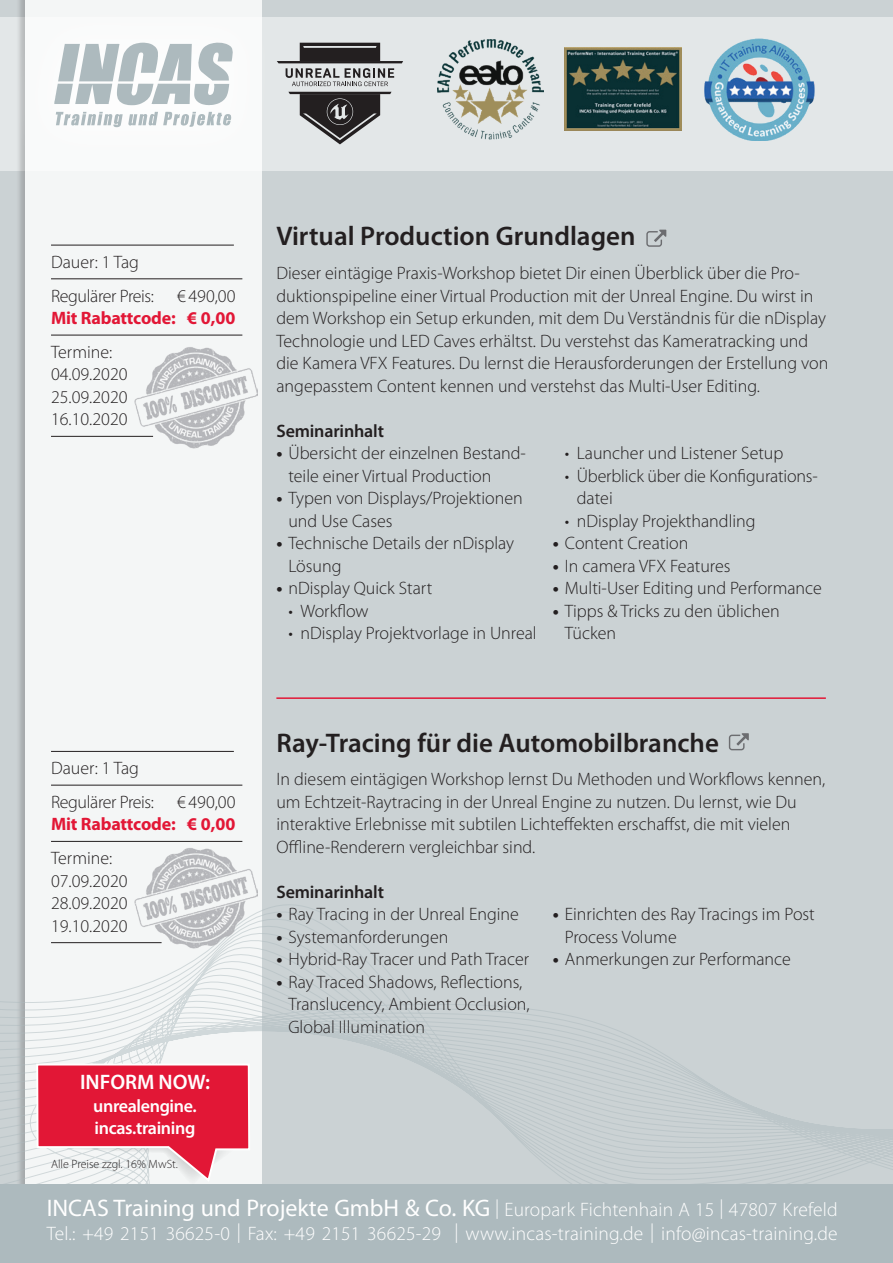
<style>
.page{position:relative;width:893px;height:1263px;background:#cbd2d4}
.page>*{position:absolute;margin:0;border:0;box-sizing:border-box;transform-origin:0 0}
.t1{font:600 27px "Myriad Pro";color:#231f20}
.t2{font:600 21px "Myriad Pro";color:#fff}
.t3{font:300 19.5px/24px "Myriad Pro";letter-spacing:.01em;color:#fff}
.t4{font:300 18px/22.5px "Myriad Pro";color:#231f20}
.t5{font:300 18px/33.8px "Myriad Pro";letter-spacing:-.02em;color:#231f20}
.t6{font:700 18px "Myriad Pro";letter-spacing:-.01em;color:#e21736}
.t7{font:600 18px/22.5px "Myriad Pro";letter-spacing:-.02em;color:#fff}
.t8{font:600 18px "Myriad Pro";letter-spacing:-.01em;color:#231f20}
.t9{font:300 12px "Myriad Pro";color:#231f20}
.s1{font-weight:700}
.s2{font-weight:400;font-size:24px}
</style>
<div class="page">
<div style="left:0;top:17px;width:893px;height:153px;background:#e3e7e8"></div>
<div style="left:16px;top:0;width:245px;height:1263px;background:#231f20;opacity:.28"></div>
<div style="left:26px;top:0;width:235px;height:1263px;background:#f4f6f6"></div>
<svg style="left:0;top:899px;width:893px;height:285px"></svg>
<div style="left:8px;top:0;width:271px;height:174px;background:#fff;opacity:.75"></div>
<svg style="left:56px;top:112px;width:176px;height:16px"></svg>
<svg style="left:54px;top:43px;width:180px;height:62px"></svg>
<div style="left:0;top:1184px;width:893px;height:79px;background:#adbabe"></div>
<img style="left:565px;top:48px;width:116px;height:82px">
<img style="left:438px;top:39px;width:105px;height:101px">
<img style="left:704px;top:38px;width:111px;height:103px">
<svg style="left:34px;top:1062px;width:217px;height:122px"></svg>
<svg style="left:288px;top:92px;width:103px;height:52px"></svg>
<svg style="left:277px;top:43px;width:126px;height:43px"></svg>
<hr style="left:51px;top:751px;width:183px;height:1px;background:#231f20">
<hr style="left:51px;top:785px;width:191px;height:1px;background:#231f20">
<hr style="left:51px;top:841px;width:191px;height:1px;background:#231f20">
<hr style="left:51px;top:942px;width:111px;height:1px;background:#231f20">
<hr style="left:51px;top:245px;width:183px;height:1px;background:#231f20">
<hr style="left:51px;top:279px;width:191px;height:1px;background:#231f20">
<hr style="left:51px;top:335px;width:191px;height:1px;background:#231f20">
<hr style="left:51px;top:436px;width:102px;height:1px;background:#231f20">
<hr style="left:276px;top:697px;width:550px;height:2px;background:#e21736">
<img style="left:134px;top:347px;width:123px;height:102px">
<img style="left:134px;top:840px;width:123px;height:120px">
<svg style="left:646px;top:230px;width:20px;height:17px"></svg>
<svg style="left:729px;top:733px;width:20px;height:17px"></svg>
<p class="t5" style="left:51px;top:245px;width:105px">Dauer: 1 Tag<br>Regulärer Preis:</p>
<p class="t4" style="left:177px;top:284px;width:60px">€ 490,00</p>
<p class="t6" style="left:51px;top:306px;width:186px">Mit Rabattcode: € 0,00</p>
<p class="t4" style="left:51px;top:340px;width:78px">Termine:<br>04.09.2020<br>25.09.2020<br>16.10.2020</p>
<p class="t5" style="left:51px;top:751px;width:105px">Dauer: 1 Tag<br>Regulärer Preis:</p>
<p class="t4" style="left:177px;top:790px;width:60px">€ 490,00</p>
<p class="t6" style="left:51px;top:812px;width:186px">Mit Rabattcode: € 0,00</p>
<p class="t4" style="left:51px;top:847px;width:78px">Termine:<br>07.09.2020<br>28.09.2020<br>19.10.2020</p>
<p class="t2" style="left:80px;top:1069px;width:131px">INFORM NOW:</p>
<p class="t7" style="left:93px;top:1094px;width:105px">unrealengine. incas.training</p>
<p class="t9" style="left:51px;top:1157px;width:128px">Alle Preise zzgl. 16% MwSt.</p>
<h1 class="t1" style="left:276px;top:219px;width:361px">Virtual Production Grundlagen</h1>
<p class="t4" style="left:276px;top:262px;width:553px">Dieser eintägige Praxis-Workshop bietet Dir einen Überblick über die Pro&shy;duktionspipeline einer Virtual Production mit der Unreal Engine. Du wirst in dem Workshop ein Setup erkunden, mit dem Du Verständnis für die nDisplay Technologie und LED Caves erhältst. Du verstehst das Kameratracking und die Kamera VFX Features. Du lernst die Herausforderungen der Erstellung von angepasstem Content kennen und verstehst das Multi-User Editing.</p>
<p class="t8" style="left:276px;top:419px;width:109px">Seminarinhalt</p>
<p class="t4" style="left:288px;top:442px;width:239px;text-indent:-12px"><span class="s1">•</span> Übersicht der einzelnen Bestand&shy;teile einer Virtual Production</p>
<p class="t4" style="left:288px;top:487px;width:236px;text-indent:-12px"><span class="s1">•</span> Typen von Displays/Projektionen und Use Cases</p>
<p class="t4" style="left:288px;top:532px;width:227px;text-indent:-12px"><span class="s1">•</span> Technische Details der nDisplay<br>Lösung</p>
<p class="t4" style="left:276px;top:577px;width:157px"><span class="s1">•</span> nDisplay Quick Start</p>
<p class="t4" style="left:288px;top:599px;width:82px">• Workflow</p>
<p class="t4" style="left:288px;top:622px;width:250px">• nDisplay Projektvorlage in Unreal</p>
<p class="t4" style="left:565px;top:442px;width:220px">• Launcher und Listener Setup</p>
<p class="t4" style="left:577px;top:464px;width:242px;text-indent:-12px">• Überblick über die Konfigurations&shy;datei</p>
<p class="t4" style="left:565px;top:509px;width:192px">• nDisplay Projekthandling</p>
<p class="t4" style="left:553px;top:532px;width:137px"><span class="s1">•</span> Content Creation</p>
<p class="t4" style="left:553px;top:554px;width:179px"><span class="s1">•</span> In camera VFX Features</p>
<p class="t4" style="left:553px;top:577px;width:271px"><span class="s1">•</span> Multi-User Editing und Performance</p>
<p class="t4" style="left:565px;top:599px;width:216px;text-indent:-12px"><span class="s1">•</span> Tipps &amp; Tricks zu den üblichen<br>Tücken</p>
<h1 class="t1" style="left:276px;top:725px;width:444px">Ray-Tracing für die Automobilbranche</h1>
<p class="t4" style="left:276px;top:768px;width:550px">In diesem eintägigen Workshop lernst Du Methoden und Workflows kennen, um Echtzeit-Raytracing in der Unreal Engine zu nutzen. Du lernst, wie Du interaktive Erlebnisse mit subtilen Lichteffekten erschaffst, die mit vielen Offline-Renderern vergleichbar sind.</p>
<p class="t8" style="left:276px;top:880px;width:109px">Seminarinhalt</p>
<p class="t4" style="left:276px;top:903px;width:244px"><span class="s1">•</span> Ray Tracing in der Unreal Engine</p>
<p class="t4" style="left:276px;top:925px;width:174px"><span class="s1">•</span> Systemanforderungen</p>
<p class="t4" style="left:276px;top:948px;width:254px"><span class="s1">•</span> Hybrid-Ray Tracer und Path Tracer</p>
<p class="t4" style="left:288px;top:970px;width:243px;text-indent:-12px"><span class="s1">•</span> Ray Traced Shadows, Reflections,<br>Translucency, Ambient Occlusion,<br>Global Illumination</p>
<p class="t4" style="left:565px;top:903px;width:252px;text-indent:-12px"><span class="s1">•</span> Einrichten des Ray Tracings im Post<br>Process Volume</p>
<p class="t4" style="left:553px;top:948px;width:240px"><span class="s1">•</span> Anmerkungen zur Performance</p>
<p class="t3" style="left:47px;top:1197px;width:792px"><span class="s2">INCAS Training und Projekte GmbH &amp; Co. KG</span> | Europark Fichtenhain A 15 | 47807 Krefeld<br>Tel.: +49 2151 36625-0 | Fax: +49 2151 36625-29 | www.incas-training.de | info@incas-training.de</p>
</div>
